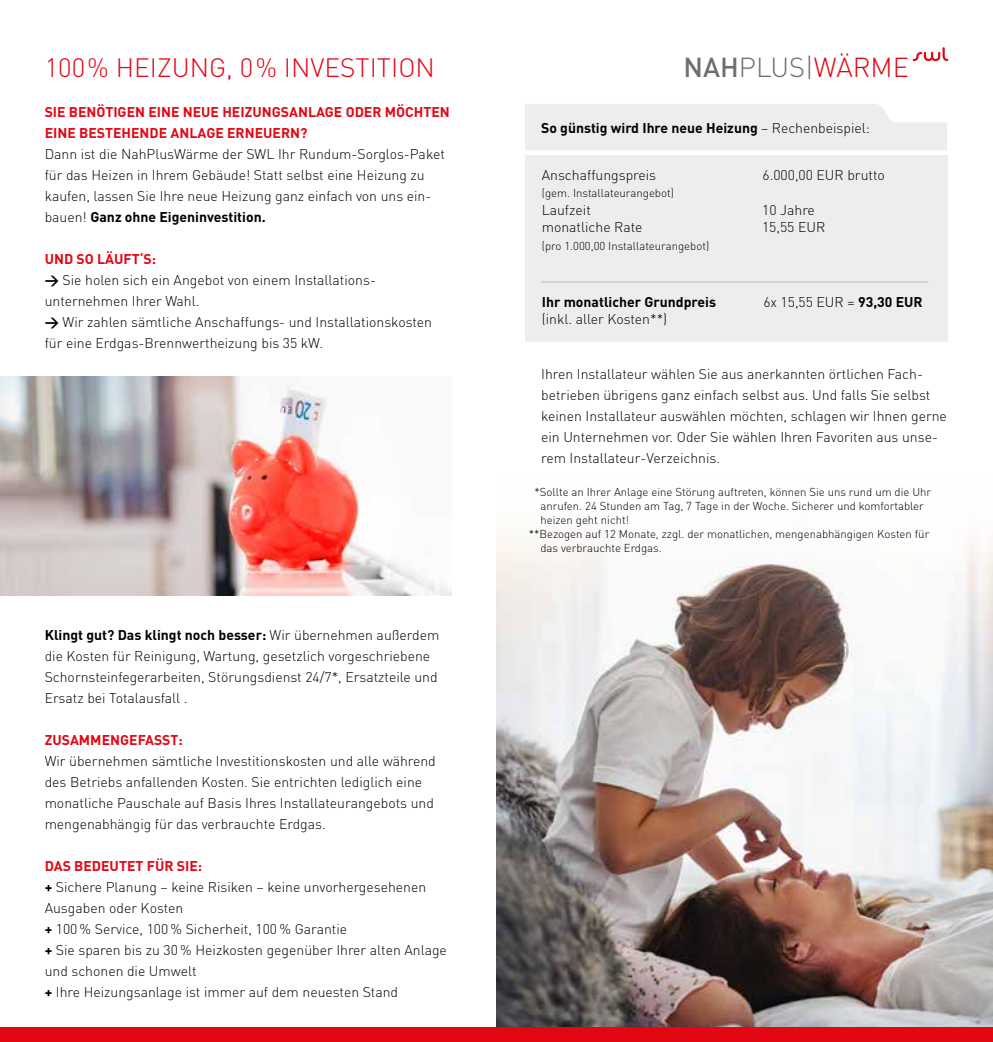
<style>
.page{position:relative;width:993px;height:1042px;background:#fff}
.page>*{position:absolute;margin:0;border:0;box-sizing:border-box;transform-origin:0 0}
.t1{font:300 27.12px "DIN";color:#706f6f}
.t2{font:300 26.25px "DIN";color:#e30613}
.t3{font:300 14px/21px "DIN";color:#000}
.t4{font:700 14px/21px "DIN";color:#e30613}
.t5{font:700 14px "DIN";color:#000}
.t6{font:300 11.38px "DIN";color:#000}
.s1{font-weight:500}
.s2{color:#e30613}
.s3{font-weight:700}
.s4{font-weight:700;color:#e30613}
.s5{font-weight:300}
</style>
<div class="page">
<img style="left:496px;top:540px;width:496px;height:487px">
<svg style="left:912px;top:47px;width:35px;height:14px"></svg>
<div style="left:0;top:1027px;width:992px;height:15px;background:#e30613"></div>
<div style="left:525px;top:155px;width:421px;height:187px;background:#ededed"></div>
<div style="left:525px;top:104px;width:421px;height:46px;background:#ededed"></div>
<hr style="left:541px;top:282px;width:387px;height:1px;background:#b8b7b7">
<img style="left:0;top:377px;width:451px;height:218px">
<h2 class="t2" style="left:45px;top:52px;width:391px">100% HEIZUNG, 0% INVESTITION</h2>
<h1 class="t1" style="left:683px;top:51px;width:227px"><span class="s1">NAH</span>PLUS|<span class="s2">WÄRME</span></h1>
<p class="t4" style="left:45px;top:101px;width:406px">SIE BENÖTIGEN EINE NEUE HEIZUNGSANLAGE ODER MÖCHTEN<br>EINE BESTEHENDE ANLAGE ERNEUERN?</p>
<p class="t3" style="left:45px;top:144px;width:401px">Dann ist die NahPlusWärme der SWL Ihr Rundum-Sorglos-Paket für das Heizen in Ihrem Gebäude! Statt selbst eine Heizung zu kaufen, lassen Sie Ihre neue Heizung ganz einfach von uns ein&shy;bauen! <span class="s3">Ganz ohne Eigeninvestition.</span></p>
<p class="t3" style="left:45px;top:249px;width:389px"><span class="s4">UND SO LÄUFT‘S:<br></span><span class="s3">&gt;</span> Sie holen sich ein Angebot von einem Installations&shy;unternehmen Ihrer Wahl.<br><span class="s3">&gt;</span> Wir zahlen sämtliche Anschaffungs- und Installationskosten für eine Erdgas-Brennwertheizung bis 35 kW.</p>
<p class="t3" style="left:45px;top:624px;width:396px"><span class="s3">Klingt gut? Das klingt noch besser:</span> Wir übernehmen außerdem die Kosten für Reinigung, Wartung, gesetzlich vorgeschriebene Schornsteinfegerarbeiten, Störungsdienst 24/7*, Ersatzteile und Ersatz bei Totalausfall .</p>
<p class="t4" style="left:45px;top:729px;width:140px">ZUSAMMENGEFASST:</p>
<p class="t3" style="left:45px;top:750px;width:392px">Wir übernehmen sämtliche Investitionskosten und alle während des Betriebs anfallenden Kosten. Sie entrichten lediglich eine monatliche Pauschale auf Basis Ihres Installateurangebots und mengenabhängig für das verbrauchte Erdgas.</p>
<p class="t3" style="left:45px;top:855px;width:403px"><span class="s4">DAS BEDEUTET FÜR SIE:<br></span><span class="s3">+</span> Sichere Planung – keine Risiken – keine unvorhergesehenen Ausgaben oder Kosten<br><span class="s3">+</span> 100 % Service, 100 % Sicherheit, 100 % Garantie<br><span class="s3">+</span> Sie sparen bis zu 30 % Heizkosten gegenüber Ihrer alten Anlage und schonen die Umwelt<br><span class="s3">+</span> Ihre Heizungsanlage ist immer auf dem neuesten Stand</p>
<p class="t5" style="left:541px;top:119px;width:330px">So günstig wird Ihre neue Heizung <span class="s5">– Rechenbeispiel:</span></p>
<p class="t3" style="left:541px;top:164px;width:116px">Anschaffungspreis</p>
<p class="t3" style="left:762px;top:164px;width:124px">6.000,00 EUR brutto</p>
<p class="t6" style="left:541px;top:186px;width:134px">(gem. Installateurangebot)</p>
<p class="t3" style="left:541px;top:199px;width:51px">Laufzeit</p>
<p class="t3" style="left:762px;top:199px;width:54px">10 Jahre</p>
<p class="t3" style="left:541px;top:216px;width:102px">monatliche Rate</p>
<p class="t3" style="left:761px;top:216px;width:65px">15,55 EUR</p>
<p class="t6" style="left:541px;top:238px;width:169px">(pro 1.000,00 Installateurangebot)</p>
<p class="t5" style="left:541px;top:292px;width:176px">Ihr monatlicher Grundpreis</p>
<p class="t3" style="left:763px;top:291px;width:161px">6x 15,55 EUR = <span class="s3">93,30 EUR</span></p>
<p class="t3" style="left:541px;top:308px;width:127px">(inkl. aller Kosten**)</p>
<p class="t3" style="left:541px;top:363px;width:407px">Ihren Installateur wählen Sie aus anerkannten örtlichen Fach&shy;betrieben übrigens ganz einfach selbst aus. Und falls Sie selbst keinen Installateur auswählen möchten, schlagen wir Ihnen gerne ein Unternehmen vor. Oder Sie wählen Ihren Favoriten aus unse&shy;rem Installateur-Verzeichnis.</p>
<p class="t6" style="left:534px;top:485px;width:398px">*Sollte an Ihrer Anlage eine Störung auftreten, können Sie uns rund um die Uhr</p>
<p class="t6" style="left:540px;top:499px;width:385px">anrufen. 24 Stunden am Tag, 7 Tage in der Woche. Sicherer und komfortabler</p>
<p class="t6" style="left:540px;top:513px;width:90px">heizen geht nicht!</p>
<p class="t6" style="left:528px;top:527px;width:402px">**Bezogen auf 12 Monate, zzgl. der monatlichen, mengenabhängigen Kosten für</p>
<p class="t6" style="left:540px;top:541px;width:123px">das verbrauchte Erdgas.</p>
</div>
